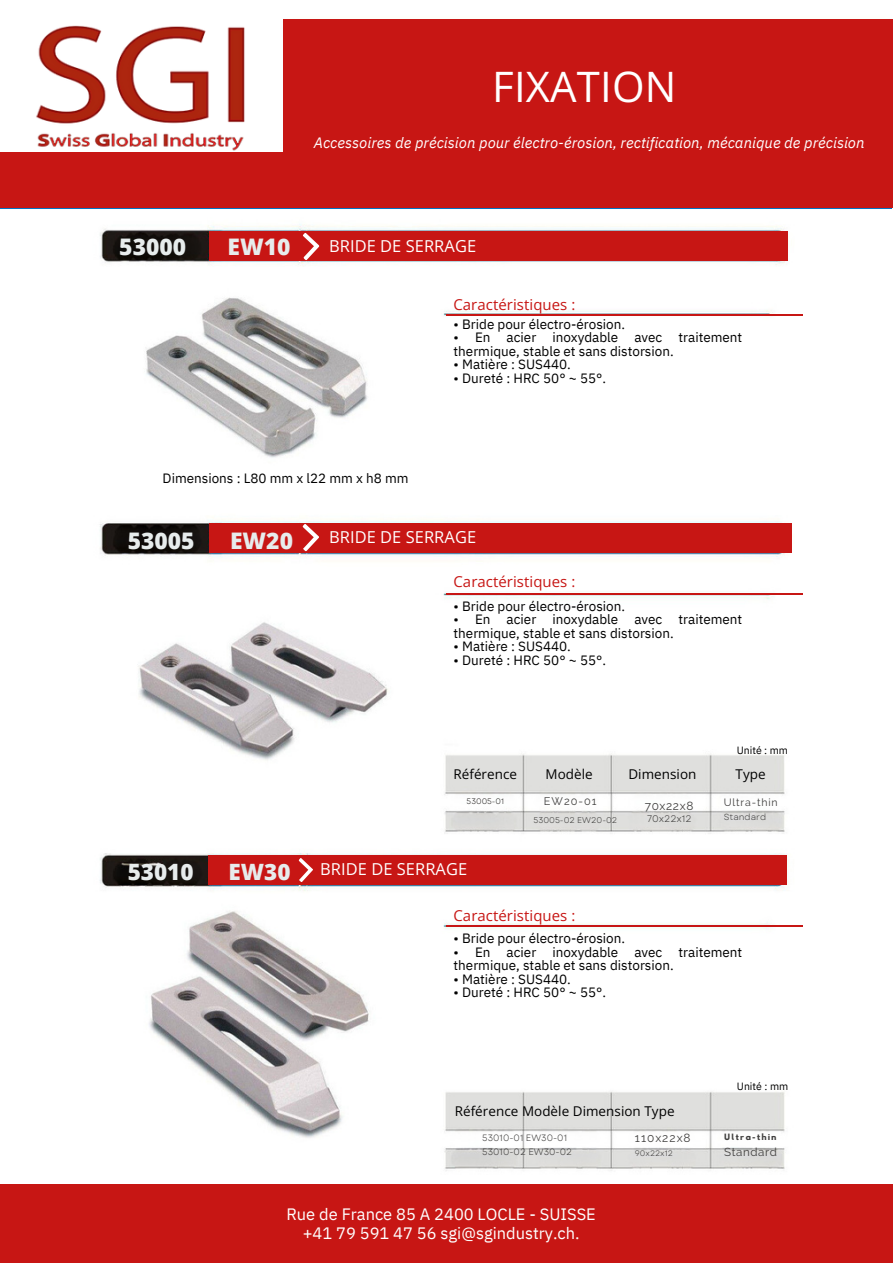
<style>
.page{position:relative;width:893px;height:1264px;background:#fff}
.page>*{position:absolute;margin:0;border:0;box-sizing:border-box;transform-origin:0 0}
.t1{font:41.85px "Open Sans";letter-spacing:.005em;color:#fff}
.t2{font:800 22.8px "Open Sans";color:#e7ecec}
.t3{font:800 22.5px "Open Sans";color:#e7ecec}
.t4{font:16.5px "IBM Plex Sans";color:#fff}
.t5{font:16.5px "Open Sans";letter-spacing:.005em;color:#fff}
.t6{font:italic 15px "IBM Plex Sans";color:#fff}
.t7{font:15px "Open Sans";letter-spacing:.005em;color:#c71614}
.t8{font:13.5px/13.5px "IBM Plex Sans";color:#000}
.t9{font:13.5px "Open Sans";letter-spacing:.005em;color:#000}
.t10{font:11.85px "Raleway";letter-spacing:.085em;color:#403f3e}
.t11{font:11.85px "Raleway";letter-spacing:.05em;color:#403f3e}
.t12{font:11.55px "Raleway";letter-spacing:.05em;color:#403f3e}
.t13{font:10.95px "Raleway";letter-spacing:.09em;color:#403f3e}
.t14{font:10.5px "IBM Plex Sans";color:#000}
.t15{font:10.5px "Raleway";letter-spacing:.08em;color:#403f3e}
.t16{font:9.6px "Garet";color:#403f3e}
.t17{font:9.15px "Garet";color:#403f3e}
.t18{font:8.7px "Garet";color:#403f3e}
.t19{font:8.4px "Garet";color:#403f3e}
.t20{font:7.95px "Garet";color:#272523}
.t21{font:7.95px "Garet";color:#403f3e}
.t22{font:7.8px "Hussar Bd";letter-spacing:.125em;color:#403f3e}
</style>
<div class="page">
<img style="left:23px;top:208px;width:835px;height:963px">
<div style="left:283px;top:19px;width:609px;height:189px;background:#c71614"></div>
<img style="left:36px;top:26px;width:210px;height:127px">
<div style="left:0;top:153px;width:382px;height:55px;background:#c71614"></div>
<div style="left:0;top:1183px;width:892px;height:79px;background:#c71614"></div>
<div style="left:209px;top:231px;width:578px;height:30px;background:#c71614"></div>
<svg style="left:303px;top:233px;width:17px;height:27px"></svg>
<div style="left:209px;top:523px;width:583px;height:30px;background:#c71614"></div>
<div style="left:209px;top:855px;width:578px;height:29px;background:#c71614"></div>
<svg style="left:302px;top:524px;width:17px;height:27px"></svg>
<svg style="left:298px;top:858px;width:15px;height:24px"></svg>
<hr style="left:446px;top:314px;width:356px;height:1px;background:#c71614">
<hr style="left:446px;top:593px;width:356px;height:2px;background:#c71614">
<hr style="left:446px;top:925px;width:356px;height:2px;background:#c71614">
<p class="t1" style="left:492px;top:58px;width:186px">FIXATION</p>
<p class="t6" style="left:313px;top:133px;width:552px">Accessoires de précision pour électro-érosion, rectification, mécanique de précision</p>
<p class="t2" style="left:119px;top:231px;width:68px">53000</p>
<p class="t2" style="left:228px;top:231px;width:64px">EW10</p>
<p class="t5" style="left:329px;top:234px;width:148px">BRIDE DE SERRAGE</p>
<p class="t7" style="left:453px;top:293px;width:123px">Caractéristiques :</p>
<p class="t8" style="left:453px;top:317px;width:173px">• Bride pour électro-érosion.</p>
<p class="t8" style="left:453px;top:330px;width:290px">• En acier inoxydable avec traitement thermique, stable et sans distorsion.</p>
<p class="t8" style="left:453px;top:357px;width:119px">• Matière : SUS440.</p>
<p class="t8" style="left:453px;top:371px;width:154px">• Dureté : HRC 50° ~ 55°.</p>
<p class="t8" style="left:163px;top:471px;width:247px">Dimensions : L80 mm x l22 mm x h8 mm</p>
<p class="t2" style="left:128px;top:524px;width:68px">53005</p>
<p class="t2" style="left:230px;top:524px;width:64px">EW20</p>
<p class="t5" style="left:329px;top:525px;width:148px">BRIDE DE SERRAGE</p>
<p class="t7" style="left:453px;top:571px;width:123px">Caractéristiques :</p>
<p class="t8" style="left:453px;top:599px;width:173px">• Bride pour électro-érosion.</p>
<p class="t8" style="left:453px;top:612px;width:290px">• En acier inoxydable avec traitement thermique, stable et sans distorsion.</p>
<p class="t8" style="left:453px;top:639px;width:119px">• Matière : SUS440.</p>
<p class="t8" style="left:453px;top:653px;width:154px">• Dureté : HRC 50° ~ 55°.</p>
<p class="t3" style="left:128px;top:855px;width:67px">53010</p>
<p class="t3" style="left:228px;top:855px;width:63px">EW30</p>
<p class="t14" style="left:736px;top:743px;width:53px">Unité : mm</p>
<p class="t9" style="left:453px;top:764px;width:65px">Référence</p>
<p class="t9" style="left:545px;top:764px;width:49px">Modèle</p>
<p class="t9" style="left:628px;top:764px;width:70px">Dimension</p>
<p class="t9" style="left:735px;top:764px;width:32px">Type</p>
<p class="t20" style="left:466px;top:795px;width:39px">53005-01</p>
<p class="t13" style="left:544px;top:794px;width:54px">EW20-01</p>
<p class="t19" style="left:533px;top:814px;width:85px">53005-02 EW20-02</p>
<p class="t5" style="left:320px;top:857px;width:148px">BRIDE DE SERRAGE</p>
<p class="t7" style="left:453px;top:905px;width:123px">Caractéristiques :</p>
<p class="t11" style="left:644px;top:798px;width:50px">70x22x8</p>
<p class="t16" style="left:647px;top:812px;width:46px">70x22x12</p>
<p class="t15" style="left:723px;top:796px;width:55px">Ultra-thin</p>
<p class="t18" style="left:723px;top:810px;width:44px">Standard</p>
<p class="t8" style="left:453px;top:931px;width:173px">• Bride pour électro-érosion.</p>
<p class="t8" style="left:453px;top:945px;width:290px">• En acier inoxydable avec traitement thermique, stable et sans distorsion.</p>
<p class="t8" style="left:453px;top:971px;width:119px">• Matière : SUS440.</p>
<p class="t8" style="left:453px;top:985px;width:154px">• Dureté : HRC 50° ~ 55°.</p>
<p class="t9" style="left:454px;top:1101px;width:221px">Référence Modèle Dimension Type</p>
<p class="t17" style="left:482px;top:1131px;width:86px">53010-01 EW30-01</p>
<p class="t17" style="left:482px;top:1144px;width:91px">53010-02 EW30-02</p>
<p class="t10" style="left:635px;top:1130px;width:57px">110x22x8</p>
<p class="t21" style="left:635px;top:1146px;width:40px">90x22x12</p>
<p class="t14" style="left:736px;top:1079px;width:53px">Unité : mm</p>
<p class="t22" style="left:724px;top:1132px;width:54px">Ultra-thin</p>
<p class="t12" style="left:724px;top:1144px;width:54px">Standard</p>
<p class="t4" style="left:290px;top:1200px;width:311px">Rue de France 85 A 2400 LOCLE - SUISSE</p>
<p class="t4" style="left:306px;top:1219px;width:278px">+41 79 591 47 56 sgi@sgindustry.ch.</p>
<p class="t4" style="left:286px;top:1203px;width:311px">Rue de France 85 A 2400 LOCLE - SUISSE</p>
<p class="t4" style="left:303px;top:1222px;width:278px">+41 79 591 47 56 sgi@sgindustry.ch.</p>
</div>
